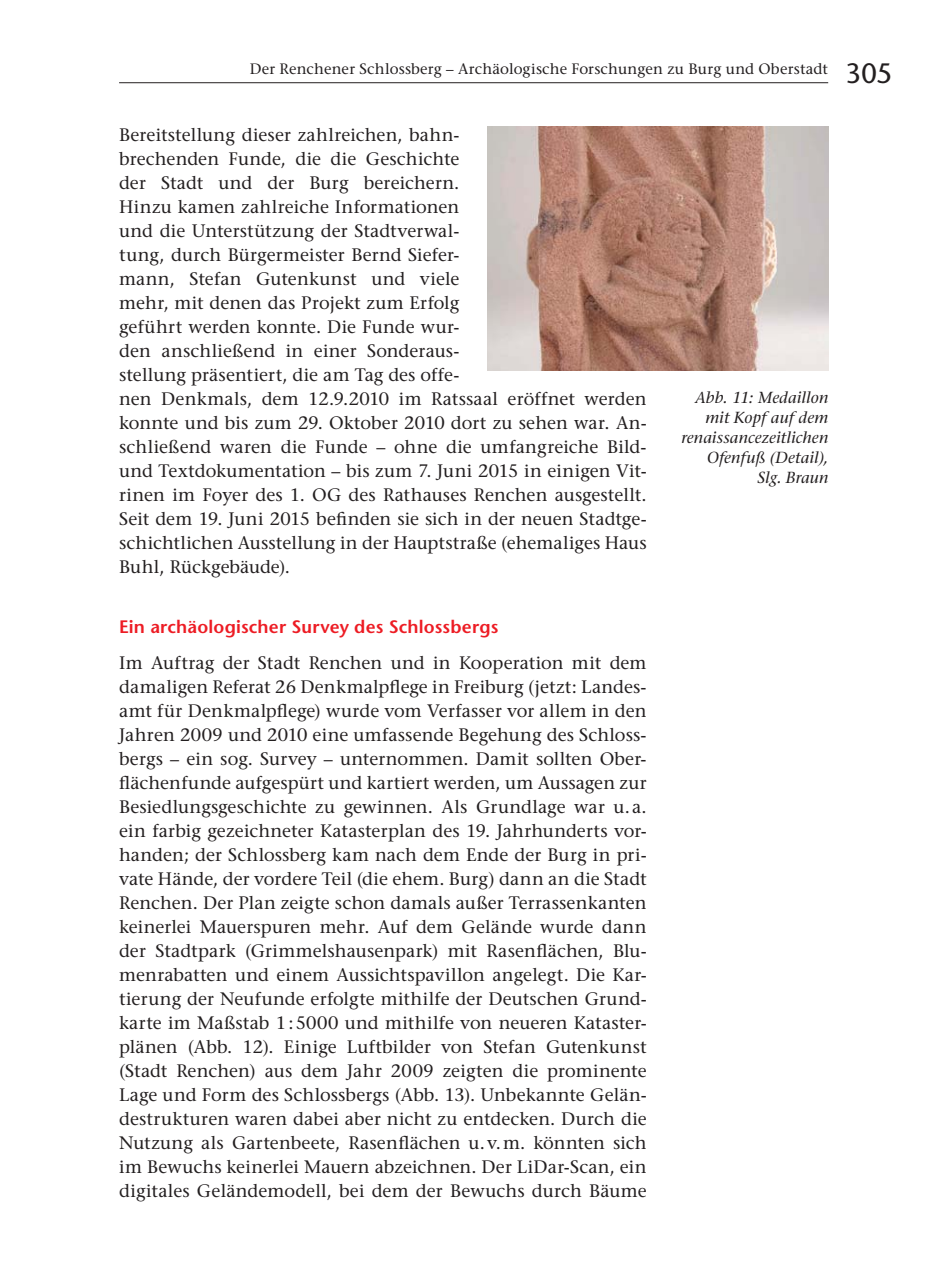
<style>
.page{position:relative;width:936px;height:1276px;background:#fff}
.page>*{position:absolute;margin:0;border:0;box-sizing:border-box;transform-origin:0 0}
.t1{font:500 28px "Stone Sans Std";color:#231f20}
.t2{font:500 18px/24px "Stone Serif Std";letter-spacing:.01em;color:#231f20}
.t3{font:600 18px "Stone Sans Std";letter-spacing:.01em;color:#ed1c24}
.t4{font:italic 500 16px/20px "Stone Serif Std";letter-spacing:.005em;color:#231f20;text-align:right}
.t5{font:500 15px "Stone Serif Std";letter-spacing:.015em;color:#231f20}
</style>
<div class="page">
<hr style="left:119px;top:82px;width:709px;height:1px;background:#231f20">
<img style="left:488px;top:126px;width:340px;height:244px">
<p class="t5" style="left:250px;top:62px;width:580px">Der Renchener Schlossberg – Archäologische Forschungen zu Burg und Oberstadt</p>
<p class="t2" style="left:119px;top:124px;width:529px">Bereitstellung dieser zahlreichen, bahn-<br>brechenden Funde, die die Geschichte<br>der Stadt und der Burg bereichern.<br>Hinzu kamen zahlreiche Informationen<br>und die Unterstützung der Stadtverwal-<br>tung, durch Bürgermeister Bernd Siefer-<br>mann, Stefan Gutenkunst und viele<br>mehr, mit denen das Projekt zum Erfolg<br>geführt werden konnte. Die Funde wur-<br>den anschließend in einer Sonderaus-<br>stellung präsentiert, die am Tag des offe-<br>nen Denkmals, dem 12.9.2010 im Ratssaal eröffnet werden konnte und bis zum 29. Oktober 2010 dort zu sehen war. An&shy;schließend waren die Funde – ohne die umfangreiche Bild&shy;und Textdokumentation – bis zum 7. Juni 2015 in einigen Vit&shy;rinen im Foyer des 1. OG des Rathauses Renchen ausgestellt.<br>Seit dem 19. Juni 2015 befinden sie sich in der neuen Stadtge&shy;schichtlichen Ausstellung in der Hauptstraße (ehemaliges Haus Buhl, Rückgebäude).</p>
<p class="t3" style="left:119px;top:618px;width:381px">Ein archäologischer Survey des Schlossbergs</p>
<p class="t2" style="left:119px;top:651px;width:529px;text-align:justify">Im Auftrag der Stadt Renchen und in Kooperation mit dem damaligen Referat 26 Denkmalpflege in Freiburg (jetzt: Landes&shy;amt für Denkmalpflege) wurde vom Verfasser vor allem in den Jahren 2009 und 2010 eine umfassende Begehung des Schloss&shy;bergs – ein sog. Survey – unternommen. Damit sollten Ober&shy;flächenfunde aufgespürt und kartiert werden, um Aussagen zur Besiedlungsgeschichte zu gewinnen. Als Grundlage war u. a. ein farbig gezeichneter Katasterplan des 19. Jahrhunderts vor&shy;handen; der Schlossberg kam nach dem Ende der Burg in pri&shy;vate Hände, der vordere Teil (die ehem. Burg) dann an die Stadt Renchen. Der Plan zeigte schon damals außer Terrassenkanten keinerlei Mauerspuren mehr. Auf dem Gelände wurde dann der Stadtpark (Grimmelshausenpark) mit Rasenflächen, Blu&shy;menrabatten und einem Aussichtspavillon angelegt. Die Kar&shy;tierung der Neufunde erfolgte mithilfe der Deutschen Grund&shy;karte im Maßstab 1 : 5000 und mithilfe von neueren Kataster&shy;plänen (Abb. 12). Einige Luftbilder von Stefan Gutenkunst (Stadt Renchen) aus dem Jahr 2009 zeigten die prominente Lage und Form des Schlossbergs (Abb. 13). Unbekannte Gelän&shy;destrukturen waren dabei aber nicht zu entdecken. Durch die Nutzung als Gartenbeete, Rasenflächen u. v. m. könnten sich im Bewuchs keinerlei Mauern abzeichnen. Der LiDar-Scan, ein digitales Geländemodell, bei dem der Bewuchs durch Bäume</p>
<p class="t4" style="left:681px;top:388px;width:148px">Abb. 11: Medaillon mit Kopf auf dem renaissancezeitlichen<br>Ofenfuß (Detail),<br>Slg. Braun</p>
<h1 class="t1" style="left:845px;top:60px;width:49px">305</h1>
</div>
